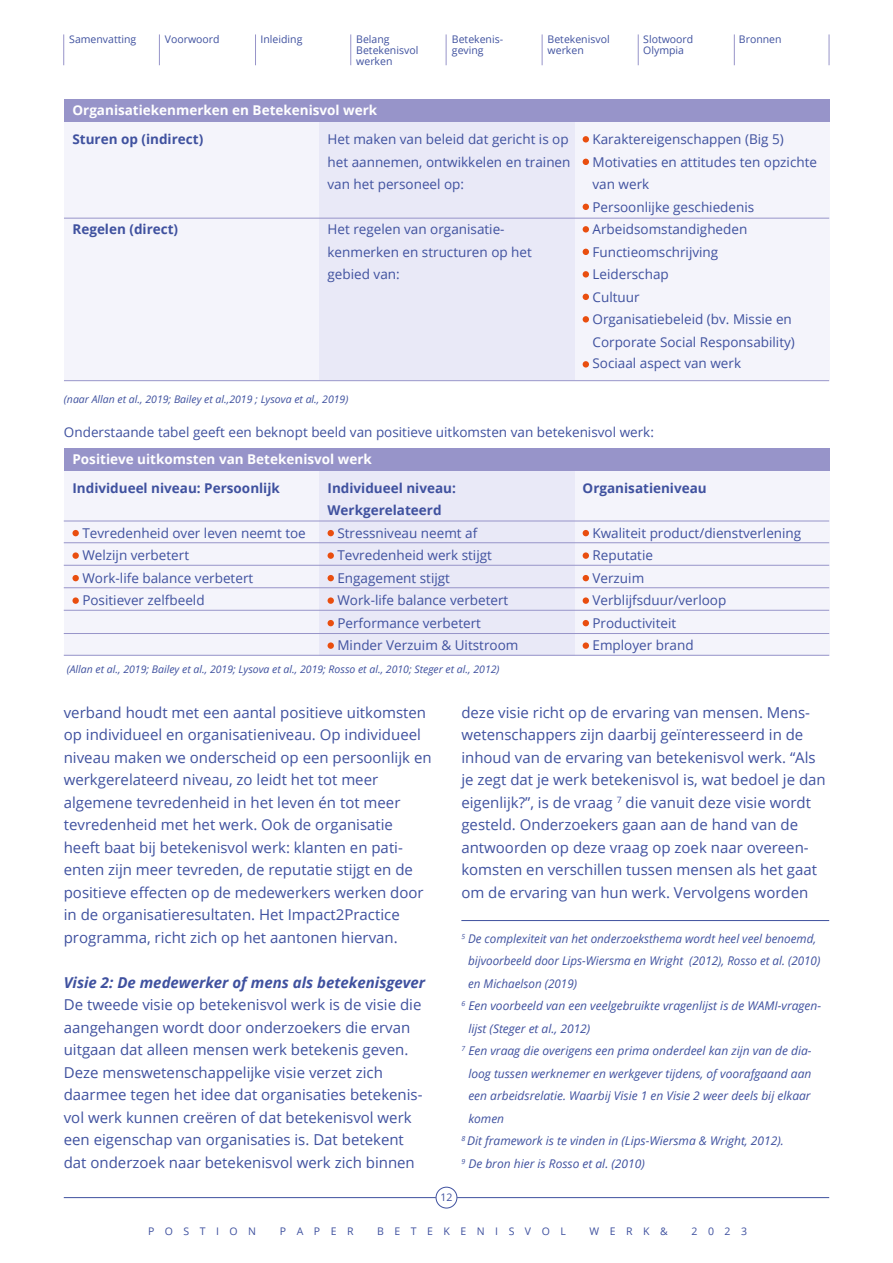
<style>
.page{position:relative;width:893px;height:1263px;background:#fff}
.page>*{position:absolute;margin:0;border:0;box-sizing:border-box;transform-origin:0 0}
.t1{font:15px/22.5px "Open Sans";color:#3f519f}
.t2{font:italic 700 15px "Open Sans";color:#3f519f}
.t3{font:13.5px/22.5px "Open Sans";color:#3f519f}
.t4{font:700 13.5px/22.5px "Open Sans";color:#3f519f}
.t5{font:700 13.5px "Open Sans";color:#fff}
.t6{font:italic 12px "Open Sans";color:#3f519f}
.t7{font:italic 10.5px "Open Sans";color:#3f519f}
.t8{font:10.5px/11.2px "Open Sans";color:#3f519f}
.t9{font:10.5px "Open Sans";letter-spacing:1em;color:#3f519f}
</style>
<div class="page">
<div style="left:436px;top:1187px;width:21px;height:21px;border:1px solid #3f519f;border-radius:50%"></div>
<hr style="left:64px;top:1197px;width:372px;height:1px;background:#3f519f">
<hr style="left:457px;top:1197px;width:372px;height:1px;background:#3f519f">
<hr style="left:461px;top:920px;width:368px;height:1px;background:#3f519f">
<hr style="left:255px;top:34px;width:1px;height:31px;background:#9794c9">
<hr style="left:159px;top:34px;width:1px;height:31px;background:#9794c9">
<hr style="left:63px;top:34px;width:1px;height:31px;background:#9794c9">
<hr style="left:350px;top:34px;width:1px;height:31px;background:#9794c9">
<hr style="left:446px;top:34px;width:1px;height:31px;background:#9794c9">
<hr style="left:542px;top:34px;width:1px;height:31px;background:#9794c9">
<hr style="left:638px;top:34px;width:1px;height:31px;background:#9794c9">
<hr style="left:734px;top:34px;width:1px;height:31px;background:#9794c9">
<hr style="left:829px;top:34px;width:1px;height:31px;background:#9794c9">
<div style="left:64px;top:470px;width:765px;height:186px;background:#f4f4fb"></div>
<div style="left:319px;top:470px;width:255px;height:186px;background:#e9e9f7"></div>
<div style="left:64px;top:121px;width:765px;height:259px;background:#f4f4fb"></div>
<div style="left:319px;top:121px;width:255px;height:259px;background:#e9e9f7"></div>
<div style="left:583px;top:136px;width:6px;height:7px;background:#e94e0f;border-radius:50%"></div>
<svg style="left:583px;top:159px;width:6px;height:6px"></svg>
<svg style="left:583px;top:204px;width:6px;height:6px"></svg>
<div style="left:72px;top:530px;width:7px;height:6px;background:#e94e0f;border-radius:50%"></div>
<svg style="left:328px;top:530px;width:6px;height:6px"></svg>
<svg style="left:583px;top:530px;width:6px;height:6px"></svg>
<div style="left:72px;top:552px;width:7px;height:7px;background:#e94e0f;border-radius:50%"></div>
<div style="left:328px;top:552px;width:6px;height:7px;background:#e94e0f;border-radius:50%"></div>
<div style="left:583px;top:552px;width:6px;height:7px;background:#e94e0f;border-radius:50%"></div>
<div style="left:72px;top:575px;width:7px;height:6px;background:#e94e0f;border-radius:50%"></div>
<svg style="left:328px;top:575px;width:6px;height:6px"></svg>
<svg style="left:583px;top:575px;width:6px;height:6px"></svg>
<div style="left:72px;top:597px;width:7px;height:7px;background:#e94e0f;border-radius:50%"></div>
<div style="left:328px;top:597px;width:6px;height:7px;background:#e94e0f;border-radius:50%"></div>
<div style="left:583px;top:597px;width:6px;height:7px;background:#e94e0f;border-radius:50%"></div>
<svg style="left:328px;top:620px;width:6px;height:6px"></svg>
<svg style="left:583px;top:620px;width:6px;height:6px"></svg>
<div style="left:328px;top:642px;width:6px;height:7px;background:#e94e0f;border-radius:50%"></div>
<div style="left:583px;top:642px;width:6px;height:7px;background:#e94e0f;border-radius:50%"></div>
<div style="left:583px;top:226px;width:6px;height:7px;background:#e94e0f;border-radius:50%"></div>
<svg style="left:583px;top:249px;width:6px;height:6px"></svg>
<div style="left:583px;top:271px;width:6px;height:7px;background:#e94e0f;border-radius:50%"></div>
<svg style="left:583px;top:294px;width:6px;height:6px"></svg>
<div style="left:583px;top:316px;width:6px;height:7px;background:#e94e0f;border-radius:50%"></div>
<div style="left:583px;top:361px;width:6px;height:7px;background:#e94e0f;border-radius:50%"></div>
<div style="left:64px;top:99px;width:765px;height:23px;background:#9794c9"></div>
<div style="left:64px;top:448px;width:765px;height:22px;background:#9794c9"></div>
<hr style="left:64px;top:218px;width:765px;height:1px;background:#9794c9">
<hr style="left:64px;top:521px;width:765px;height:1px;background:#9794c9">
<hr style="left:64px;top:542px;width:765px;height:1px;background:#9794c9">
<hr style="left:64px;top:565px;width:765px;height:1px;background:#9794c9">
<hr style="left:64px;top:587px;width:765px;height:1px;background:#9794c9">
<hr style="left:64px;top:610px;width:765px;height:1px;background:#9794c9">
<hr style="left:64px;top:633px;width:765px;height:1px;background:#9794c9">
<hr style="left:64px;top:655px;width:765px;height:1px;background:#9794c9">
<hr style="left:64px;top:380px;width:765px;height:1px;background:#9794c9">
<p class="t8" style="left:69px;top:33px;width:69px">Samenvatting</p>
<p class="t8" style="left:165px;top:33px;width:56px">Voorwoord</p>
<p class="t8" style="left:261px;top:33px;width:43px">Inleiding</p>
<p class="t8" style="left:356px;top:33px;width:64px">Belang<br>Betekenisvol werken</p>
<p class="t8" style="left:452px;top:33px;width:53px">Betekenis&shy;geving</p>
<p class="t8" style="left:548px;top:33px;width:64px">Betekenisvol werken</p>
<p class="t8" style="left:643px;top:33px;width:52px">Slotwoord<br>Olympia</p>
<p class="t8" style="left:739px;top:33px;width:44px">Bronnen</p>
<p class="t5" style="left:72px;top:100px;width:306px">Organisatiekenmerken en Betekenisvol werk</p>
<p class="t4" style="left:72px;top:128px;width:132px">Sturen op (indirect)</p>
<p class="t3" style="left:328px;top:128px;width:244px">Het maken van beleid dat gericht is op het aannemen, ontwikkelen en trainen van het personeel op:</p>
<p class="t3" style="left:592px;top:128px;width:226px">Karaktereigenschappen (Big 5)<br>Motivaties en attitudes ten opzichte van werk<br>Persoonlijke geschiedenis</p>
<p class="t4" style="left:72px;top:218px;width:107px">Regelen (direct)</p>
<p class="t3" style="left:328px;top:218px;width:206px">Het regelen van organisatie&shy;kenmerken en structuren op het gebied van:</p>
<p class="t3" style="left:592px;top:218px;width:204px">Arbeidsomstandigheden<br>Functieomschrijving<br>Leiderschap<br>Cultuur<br>Organisatiebeleid (bv. Missie en<br>Corporate Social Responsability)</p>
<p class="t3" style="left:592px;top:351px;width:150px">Sociaal aspect van werk</p>
<p class="t7" style="left:64px;top:392px;width:286px">(naar Allan et al., 2019; Bailey et al.,2019 ; Lysova et al., 2019)</p>
<p class="t3" style="left:64px;top:420px;width:591px">Onderstaande tabel geeft een beknopt beeld van positieve uitkomsten van betekenisvol werk:</p>
<p class="t5" style="left:72px;top:449px;width:301px">Positieve uitkomsten van Betekenisvol werk</p>
<p class="t4" style="left:72px;top:476px;width:209px">Individueel niveau: Persoonlijk</p>
<p class="t4" style="left:328px;top:476px;width:130px">Individueel niveau:<br>Werkgerelateerd</p>
<p class="t4" style="left:583px;top:476px;width:126px">Organisatieniveau</p>
<p class="t3" style="left:82px;top:521px;width:225px">Tevredenheid over leven neemt toe</p>
<p class="t3" style="left:337px;top:521px;width:141px">Stressniveau neemt af</p>
<p class="t3" style="left:592px;top:521px;width:210px">Kwaliteit product/dienstverlening</p>
<p class="t3" style="left:82px;top:544px;width:108px">Welzijn verbetert</p>
<p class="t3" style="left:337px;top:544px;width:156px">Tevredenheid werk stijgt</p>
<p class="t3" style="left:592px;top:544px;width:62px">Reputatie</p>
<p class="t3" style="left:82px;top:566px;width:172px">Work-life balance verbetert</p>
<p class="t3" style="left:337px;top:566px;width:114px">Engagement stijgt</p>
<p class="t3" style="left:592px;top:566px;width:53px">Verzuim</p>
<p class="t3" style="left:82px;top:589px;width:124px">Positiever zelfbeeld</p>
<p class="t3" style="left:337px;top:589px;width:172px">Work-life balance verbetert</p>
<p class="t3" style="left:592px;top:589px;width:135px">Verblijfsduur/verloop</p>
<p class="t3" style="left:337px;top:611px;width:145px">Performance verbetert</p>
<p class="t3" style="left:592px;top:611px;width:85px">Productiviteit</p>
<p class="t3" style="left:337px;top:634px;width:182px">Minder Verzuim &amp; Uitstroom</p>
<p class="t3" style="left:592px;top:634px;width:103px">Employer brand</p>
<p class="t7" style="left:67px;top:662px;width:434px">(Allan et al., 2019; Bailey et al., 2019; Lysova et al., 2019; Rosso et al., 2010; Steger et al., 2012)</p>
<p class="t1" style="left:64px;top:701px;width:369px">verband houdt met een aantal positieve uitkomsten op individueel en organisatieniveau. Op individueel niveau maken we onderscheid op een persoonlijk en werkgerelateerd niveau, zo leidt het tot meer algemene tevredenheid in het leven én tot meer tevredenheid met het werk. Ook de organisatie heeft baat bij betekenisvol werk: klanten en pati&shy;ënten zijn meer tevreden, de reputatie stijgt en de positieve effecten op de medewerkers werken door in de organisatieresultaten. Het Impact2Practice programma, richt zich op het aantonen hiervan.</p>
<p class="t2" style="left:64px;top:972px;width:363px">Visie 2: De medewerker of mens als betekenisgever</p>
<p class="t1" style="left:64px;top:993px;width:360px">De tweede visie op betekenisvol werk is de visie die aangehangen wordt door onderzoekers die ervan uitgaan dat alleen mensen werk betekenis geven.<br>Deze menswetenschappelijke visie verzet zich daarmee tegen het idee dat organisaties betekenis&shy;vol werk kunnen creëren of dat betekenisvol werk een eigenschap van organisaties is. Dat betekent dat onderzoek naar betekenisvol werk zich binnen</p>
<p class="t1" style="left:461px;top:701px;width:366px">deze visie richt op de ervaring van mensen. Mens&shy;wetenschappers zijn daarbij geïnteresseerd in de inhoud van de ervaring van betekenisvol werk. “Als je zegt dat je werk betekenisvol is, wat bedoel je dan eigenlijk?”, is de vraag <sup>7</sup> die vanuit deze visie wordt gesteld. Onderzoekers gaan aan de hand van de antwoorden op deze vraag op zoek naar overeen&shy;komsten en verschillen tussen mensen als het gaat om de ervaring van hun werk. Vervolgens worden</p>
<p class="t6" style="left:461px;top:930px;width:356px"><sup>5</sup> De complexiteit van het onderzoeksthema wordt heel veel benoemd,</p>
<p class="t6" style="left:468px;top:953px;width:354px">bijvoorbeeld door Lips-Wiersma en Wright (2012), Rosso et al. (2010)</p>
<p class="t6" style="left:468px;top:975px;width:110px">en Michaelson (2019)</p>
<p class="t6" style="left:461px;top:998px;width:361px"><sup>6</sup> Een voorbeeld van een veelgebruikte vragenlijst is de WAMI-vragen-</p>
<p class="t6" style="left:468px;top:1020px;width:123px">lijst (Steger et al., 2012)</p>
<p class="t6" style="left:461px;top:1043px;width:352px"><sup>7</sup> Een vraag die overigens een prima onderdeel kan zijn van de dia-</p>
<p class="t6" style="left:468px;top:1065px;width:345px">loog tussen werknemer en werkgever tijdens, of voorafgaand aan</p>
<p class="t6" style="left:468px;top:1088px;width:344px">een arbeidsrelatie. Waarbij Visie 1 en Visie 2 weer deels bij elkaar</p>
<p class="t6" style="left:468px;top:1110px;width:37px">komen</p>
<p class="t6" style="left:461px;top:1133px;width:324px"><sup>8</sup> Dit framework is te vinden in (Lips-Wiersma &amp; Wright, 2012).</p>
<p class="t6" style="left:461px;top:1155px;width:185px"><sup>9</sup> De bron hier is Rosso et al. (2010)</p>
<p class="t8" style="left:440px;top:1191px;width:14px">12</p>
<p class="t9" style="left:148px;top:1224px;width:110px">POSTION</p>
<p class="t8" style="left:280px;top:1226px;width:75px">PAPER</p>
<p class="t9" style="left:377px;top:1224px;width:190px">BETEKENISVOL</p>
<p class="t8" style="left:590px;top:1226px;width:80px">WERK&amp;</p>
<p class="t8" style="left:691px;top:1226px;width:57px">2023</p>
</div>
